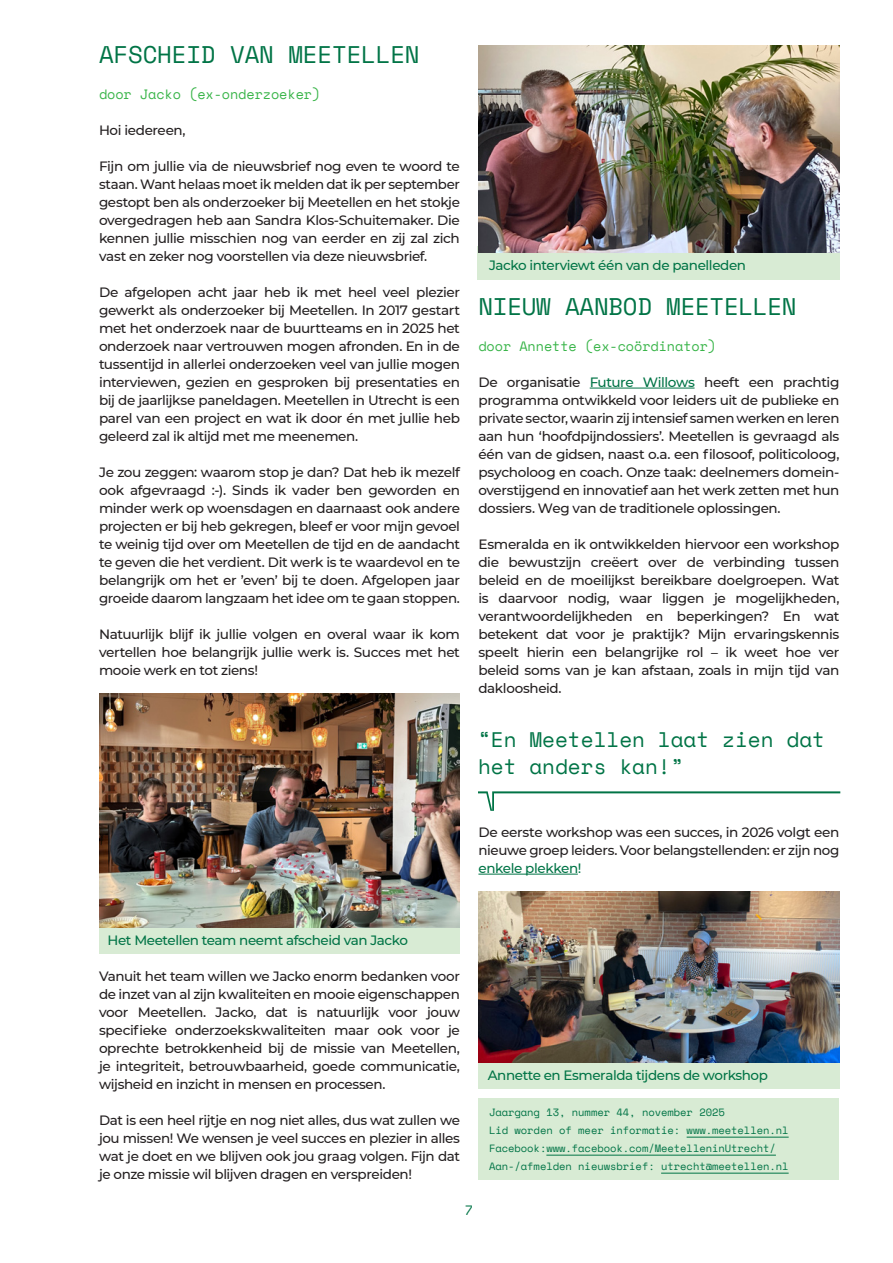
<style>
.page{position:relative;width:893px;height:1263px;background:#fff}
.page>*{position:absolute;margin:0;border:0;box-sizing:border-box;transform-origin:0 0}
.Credits{font:24px "Space Mono";letter-spacing:-.005em;color:#017446}
.t1{font:21px/27px "Space Mono";color:#017446}
.Copy{font:500 13.5px/18px "Montserrat";letter-spacing:-.03em;color:#231f20;text-align:justify}
.Copy-2{font:500 13.5px "Montserrat";letter-spacing:-.03em;color:#017446}
.Credits-2{font:13.5px "Space Mono";letter-spacing:-.005em;color:#3ab54a}
.t2{font:13.5px "Space Mono";color:#017446}
.Credits-3{font:10.5px "Space Mono";letter-spacing:-.005em;color:#017446}
.s1{color:#017446}
</style>
<div class="page">
<img style="left:478px;top:891px;width:361px;height:172px">
<div style="left:478px;top:1063px;width:361px;height:26px;background:#d8ebd4"></div>
<hr style="left:590px;top:388px;width:105px;height:1px;background:#017446">
<hr style="left:478px;top:874px;width:100px;height:1px;background:#017446">
<div style="left:478px;top:1098px;width:361px;height:81px;background:#d8ebd4"></div>
<hr style="left:687px;top:1137px;width:102px;height:1px;background:#017446">
<hr style="left:546px;top:1155px;width:230px;height:1px;background:#017446">
<hr style="left:661px;top:1173px;width:128px;height:1px;background:#017446">
<div style="left:99px;top:922px;width:361px;height:32px;background:#d8ebd4"></div>
<img style="left:99px;top:693px;width:361px;height:234px">
<div style="left:477px;top:246px;width:362px;height:33px;background:#d8ebd4"></div>
<img style="left:478px;top:45px;width:361px;height:207px">
<svg style="left:478px;top:791px;width:362px;height:20px"></svg>
<h1 class="Credits" style="left:99px;top:37px;width:322px">AFSCHEID VAN MEETELLEN</h1>
<p class="Credits-2" style="left:99px;top:84px;width:223px">door Jacko (ex-onderzoeker)</p>
<p class="Copy" style="left:99px;top:121px;width:88px">Hoi iedereen,</p>
<p class="Copy" style="left:99px;top:157px;width:363px">Fijn om jullie via de nieuwsbrief nog even te woord te staan. Want helaas moet ik melden dat ik per september gestopt ben als onderzoeker bij Meetellen en het stokje overgedragen heb aan Sandra Klos-Schuitemaker. Die kennen jullie misschien nog van eerder en zij zal zich vast en zeker nog voorstellen via deze nieuwsbrief.</p>
<p class="Copy" style="left:99px;top:283px;width:362px">De afgelopen acht jaar heb ik met heel veel plezier gewerkt als onderzoeker bij Meetellen. In 2017 gestart met het onderzoek naar de buurtteams en in 2025 het onderzoek naar vertrouwen mogen afronden. En in de tussentijd in allerlei onderzoeken veel van jullie mogen interviewen, gezien en gesproken bij presentaties en bij de jaarlijkse paneldagen. Meetellen in Utrecht is een parel van een project en wat ik door én met jullie heb geleerd zal ik altijd met me meenemen.</p>
<p class="Copy" style="left:99px;top:463px;width:362px">Je zou zeggen: waarom stop je dan? Dat heb ik mezelf ook afgevraagd :-). Sinds ik vader ben geworden en minder werk op woensdagen en daarnaast ook andere projecten er bij heb gekregen, bleef er voor mijn gevoel te weinig tijd over om Meetellen de tijd en de aandacht te geven die het verdient. Dit werk is te waardevol en te belangrijk om het er ’even’ bij te doen. Afgelopen jaar groeide daarom langzaam het idee om te gaan stoppen.</p>
<p class="Copy" style="left:99px;top:625px;width:362px">Natuurlijk blijf ik jullie volgen en overal waar ik kom vertellen hoe belangrijk jullie werk is. Succes met het mooie werk en tot ziens!</p>
<p class="Copy-2" style="left:489px;top:256px;width:259px">Jacko interviewt één van de panelleden</p>
<p class="Credits" style="left:478px;top:289px;width:320px">NIEUW AANBOD MEETELLEN</p>
<p class="Credits-2" style="left:478px;top:336px;width:239px">door Annette (ex-coördinator)</p>
<p class="Copy" style="left:478px;top:373px;width:362px">De organisatie <span class="s1">Future Willows</span> heeft een prachtig programma ontwikkeld voor leiders uit de publieke en private sector, waarin zij intensief samen werken en leren aan hun ‘hoofdpijndossiers’. Meetellen is gevraagd als één van de gidsen, naast o.a. een filosoof, politicoloog, psycholoog en coach. Onze taak: deelnemers domein&shy;overstijgend en innovatief aan het werk zetten met hun dossiers. Weg van de traditionele oplossingen.</p>
<p class="Copy" style="left:478px;top:535px;width:362px">Esmeralda en ik ontwikkelden hiervoor een workshop die bewustzijn creëert over de verbinding tussen beleid en de moeilijkst bereikbare doelgroepen. Wat is daarvoor nodig, waar liggen je mogelijkheden, verantwoordelijkheden en beperkingen? En wat betekent dat voor je praktijk? Mijn ervaringskennis speelt hierin een belangrijke rol – ik weet hoe ver beleid soms van je kan afstaan, zoals in mijn tijd van dakloosheid.</p>
<p class="t1" style="left:478px;top:725px;width:349px">“En Meetellen laat zien dat het anders kan!”</p>
<p class="Copy" style="left:478px;top:823px;width:362px">De eerste workshop was een succes, in 2026 volgt een nieuwe groep leiders. Voor belangstellenden: er zijn nog <span class="s1">enkele plekken!</span></p>
<p class="Copy-2" style="left:108px;top:931px;width:302px">Het Meetellen team neemt afscheid van Jacko</p>
<p class="Copy" style="left:99px;top:967px;width:362px">Vanuit het team willen we Jacko enorm bedanken voor de inzet van al zijn kwaliteiten en mooie eigenschappen voor Meetellen. Jacko, dat is natuurlijk voor jouw specifieke onderzoekskwaliteiten maar ook voor je oprechte betrokkenheid bij de missie van Meetellen, je integriteit, betrouwbaarheid, goede communicatie, wijsheid en inzicht in mensen en processen.</p>
<p class="Copy" style="left:99px;top:1111px;width:363px">Dat is een heel rijtje en nog niet alles, dus wat zullen we jou missen! We wensen je veel succes en plezier in alles wat je doet en we blijven ook jou graag volgen. Fijn dat je onze missie wil blijven dragen en verspreiden!</p>
<p class="Copy-2" style="left:488px;top:1066px;width:282px">Annette en Esmeralda tijdens de workshop</p>
<p class="Credits-3" style="left:489px;top:1105px;width:237px">Jaargang 13, nummer 44, november 2025</p>
<p class="Credits-3" style="left:489px;top:1123px;width:301px">Lid worden of meer informatie: www.meetellen.nl</p>
<p class="Credits-3" style="left:489px;top:1141px;width:288px">Facebook:www.facebook.com/MeetelleninUtrecht/</p>
<p class="Credits-3" style="left:489px;top:1159px;width:301px">Aan-/afmelden nieuwsbrief: utrecht@meetellen.nl</p>
<p class="t2" style="left:465px;top:1200px;width:10px">7</p>
</div>
